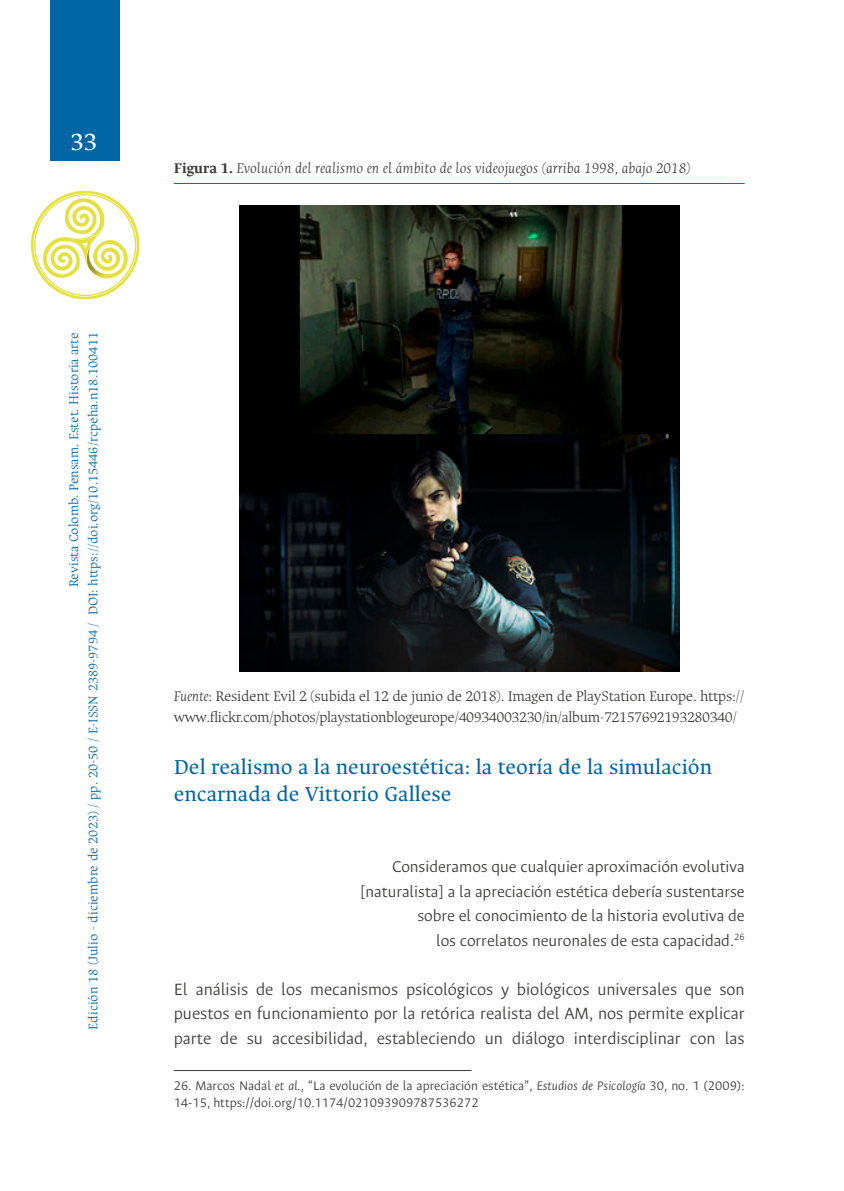
<style>
.page{position:relative;width:844px;height:1191px;background:#fff}
.page>*{position:absolute;margin:0;border:0;box-sizing:border-box;transform-origin:0 0}
.t1{font:26.25px "Ancizar Serif";color:#fff}
.t2{font:22.75px/27.3px "Ancizar Serif";color:#0066a4}
.t3{font:300 18.38px/24.5px "Ancizar Sans";color:#3c3c3b;text-align:justify}
.t4{font:300 17.5px/24.5px "Ancizar Sans";color:#3c3c3b;text-align:right}
.t5{font:300 15.75px/21px "Ancizar Serif";letter-spacing:-.03em;color:#3c3c3b}
.t6{font:italic 300 15.75px "Ancizar Serif";color:#3c3c3b}
.t7{font:300 14px/19.2px "Ancizar Serif";color:#0066a4;text-align:right}
.t8{font:300 14px/16.8px "Ancizar Sans";color:#3c3c3b}
.s1{font-weight:700;font-style:normal}
.s2{font-style:italic}
</style>
<div class="page">
<div style="left:50px;top:0;width:69px;height:161px;background:#0066a4"></div>
<svg style="left:31px;top:191px;width:108px;height:108px"></svg>
<hr style="left:174px;top:183px;width:570px;height:1px;background:#0066a4">
<img style="left:239px;top:206px;width:439px;height:465px">
<hr style="left:174px;top:1070px;width:297px;height:1px;background:#3c3c3b">
<h1 class="t1" style="left:70px;top:126px;width:28px">33</h1>
<p class="t7" style="left:64px;top:1029px;width:699px;rotate:-90deg">Revista Colomb. Pensam. Estet. Historia arte<br>Edición 18 (Julio - diciembre de 2023) / pp. 20-50 / E-ISSN 2389-9794 / DOI: https://doi.org/10.15446/rcpeha.n18.100411</p>
<p class="t6" style="left:174px;top:159px;width:518px"><span class="s1">Figura 1.</span> Evolución del realismo en el ámbito de los videojuegos (arriba 1998, abajo 2018)</p>
<p class="t5" style="left:174px;top:685px;width:572px"><span class="s2">Fuente</span>: Resident Evil 2 (subida el 12 de junio de 2018). Imagen de PlayStation Europe. https:// www.flickr.com/photos/playstationblogeurope/40934003230/in/album-72157692193280340/</p>
<p class="t2" style="left:174px;top:753px;width:539px">Del realismo a la neuroestética: la teoría de la simulación encarnada de Vittorio Gallese</p>
<p class="t4" style="left:360px;top:854px;width:386px">Consideramos que cualquier aproximación evolutiva [naturalista] a la apreciación estética debería sustentarse sobre el conocimiento de la historia evolutiva de<br>los correlatos neuronales de esta capacidad.<sup>26</sup></p>
<p class="t3" style="left:174px;top:976px;width:572px">El análisis de los mecanismos psicológicos y biológicos universales que son puestos en funcionamiento por la retórica realista del AM, nos permite explicar parte de su accesibilidad, estableciendo un diálogo interdisciplinar con las</p>
<p class="t8" style="left:174px;top:1077px;width:572px">26. Marcos Nadal <span class="s2">et al.</span>, “La evolución de la apreciación estética”, <span class="s2">Estudios de Psicología</span> 30, no. 1 (2009):<br>14-15, https://doi.org/10.1174/021093909787536272</p>
</div>
